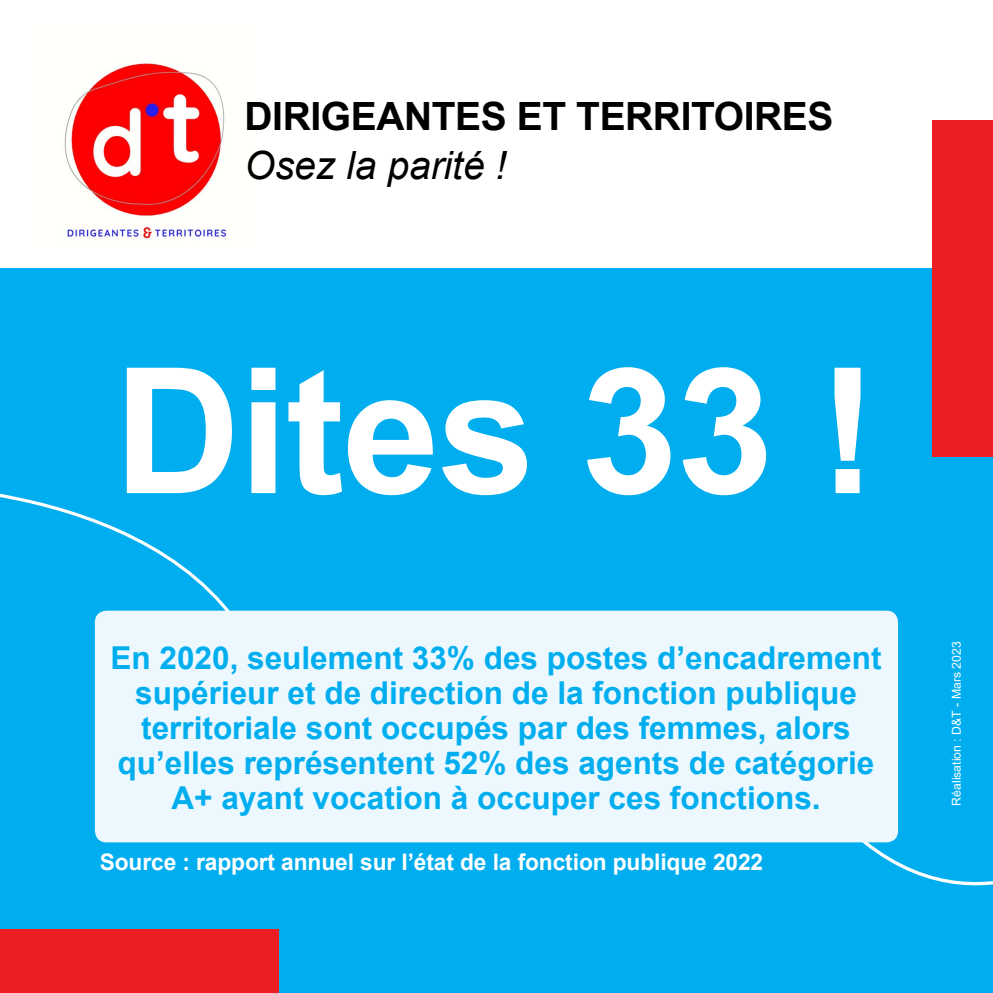
<style>
.page{position:relative;width:993px;height:993px;background:#fff}
.page>*{position:absolute;margin:0;border:0;box-sizing:border-box;transform-origin:0 0}
.t1{font:700 175px "Arial";letter-spacing:-.01em;color:#fff}
.t2{font:700 38.85px "Arial";letter-spacing:-.01em;color:#000}
.t3{font:italic 38.85px "Arial";color:#000}
.t4{font:700 31.5px/35px "Arial";color:#00aeef;text-align:center}
.t5{font:700 22.75px "Arial";letter-spacing:-.005em;color:#fff}
.t6{font:12.25px "Arial";color:#fff}
</style>
<div class="page">
<div style="left:0;top:268px;width:992px;height:724px;background:#00aeef"></div>
<div style="left:932px;top:120px;width:60px;height:337px;background:#ed1d24"></div>
<img style="left:64px;top:63px;width:163px;height:177px">
<svg style="left:0;top:493px;width:229px;height:247px"></svg>
<svg style="left:797px;top:767px;width:195px;height:119px"></svg>
<div style="left:95px;top:610px;width:802px;height:232px;background:#ecf8fe;border-radius:11px"></div>
<div style="left:0;top:929px;width:279px;height:63px;background:#ed1d24"></div>
<p class="t2" style="left:244px;top:89px;width:590px">DIRIGEANTES ET TERRITOIRES</p>
<p class="t3" style="left:244px;top:140px;width:263px">Osez la parité !</p>
<h1 class="t1" style="left:114px;top:308px;width:764px">Dites 33 !</h1>
<p class="t4" style="left:110px;top:640px;width:772px">En 2020, seulement 33% des postes d’encadrement supérieur et de direction de la fonction publique territoriale sont occupés par des femmes, alors qu’elles représentent 52% des agents de catégorie A+ ayant vocation à occuper ces fonctions.</p>
<p class="t5" style="left:100px;top:845px;width:664px">Source : rapport annuel sur l’état de la fonction publique 2022</p>
<p class="t6" style="left:947px;top:805px;width:165px;rotate:-90deg">Réalisation : D&amp;T - Mars 2023</p>
</div>
